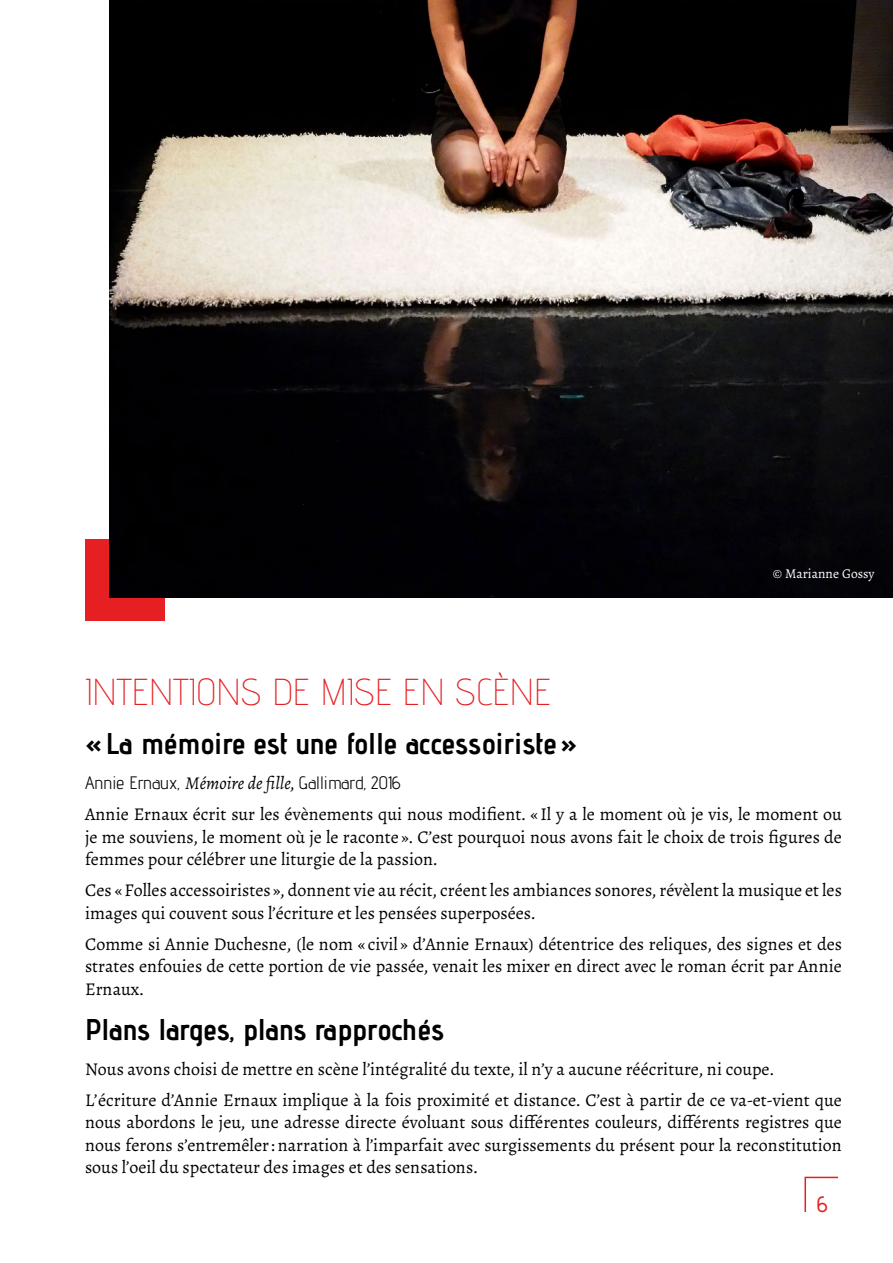
<style>
.page{position:relative;width:893px;height:1263px;background:#fff}
.page>*{position:absolute;margin:0;border:0;box-sizing:border-box;transform-origin:0 0}
.t1{font:200 37.5px "Advent Pro";color:#e51f22}
.t2{font:700 30px "Advent Pro";color:#000}
.t3{font:500 22.5px "Advent Pro";color:#e51f22}
.t4{font:18px/22.5px "Alegreya";color:#000;text-align:justify}
.t5{font:18px "Advent Pro";color:#000}
.t6{font:13.5px "Alegreya";color:#fff}
.s1{font-family:"Alegreya";font-style:italic}
</style>
<div class="page">
<svg style="left:804px;top:1176px;width:35px;height:36px"></svg>
<div style="left:85px;top:539px;width:80px;height:82px;background:#e51f22"></div>
<img style="left:110px;top:0;width:783px;height:598px">
<p class="t6" style="left:773px;top:566px;width:103px">© Marianne Gossy</p>
<h1 class="t1" style="left:85px;top:670px;width:468px">INTENTIONS DE MISE EN SCÈNE</h1>
<h2 class="t2" style="left:85px;top:725px;width:494px">« La mémoire est une folle accessoiriste »</h2>
<p class="t5" style="left:85px;top:772px;width:317px">Annie Ernaux, <span class="s1">Mémoire de fille,</span> Gallimard, 2016</p>
<p class="t4" style="left:85px;top:803px;width:758px">Annie Ernaux écrit sur les évènements qui nous modifient. « Il y a le moment où je vis, le moment ou je me souviens, le moment où je le raconte ». C’est pourquoi nous avons fait le choix de trois figures de femmes pour célébrer une liturgie de la passion.</p>
<p class="t4" style="left:85px;top:879px;width:758px">Ces «Folles accessoiristes », donnent vie au récit, créent les ambiances sonores, révèlent la musique et les images qui couvent sous l’écriture et les pensées superposées.</p>
<p class="t4" style="left:85px;top:933px;width:758px">Comme si Annie Duchesne, (le nom « civil » d’Annie Ernaux) détentrice des reliques, des signes et des strates enfouies de cette portion de vie passée, venait les mixer en direct avec le roman écrit par Annie Ernaux.</p>
<h2 class="t2" style="left:85px;top:1011px;width:361px">Plans larges, plans rapprochés</h2>
<p class="t4" style="left:85px;top:1053px;width:758px;line-height:31px">Nous avons choisi de mettre en scène l’intégralité du texte, il n’y a aucune réécriture, ni coupe.<br>L’écriture d’Annie Ernaux implique à la fois proximité et distance. C’est à partir de ce va-et-vient que</p>
<p class="t4" style="left:85px;top:1111px;width:758px">nous abordons le jeu, une adresse directe évoluant sous différentes couleurs, différents registres que nous ferons s’entremêler:narration à l’imparfait avec surgissements du présent pour la reconstitution sous l’oeil du spectateur des images et des sensations.</p>
<p class="t3" style="left:817px;top:1190px;width:12px">6</p>
</div>
